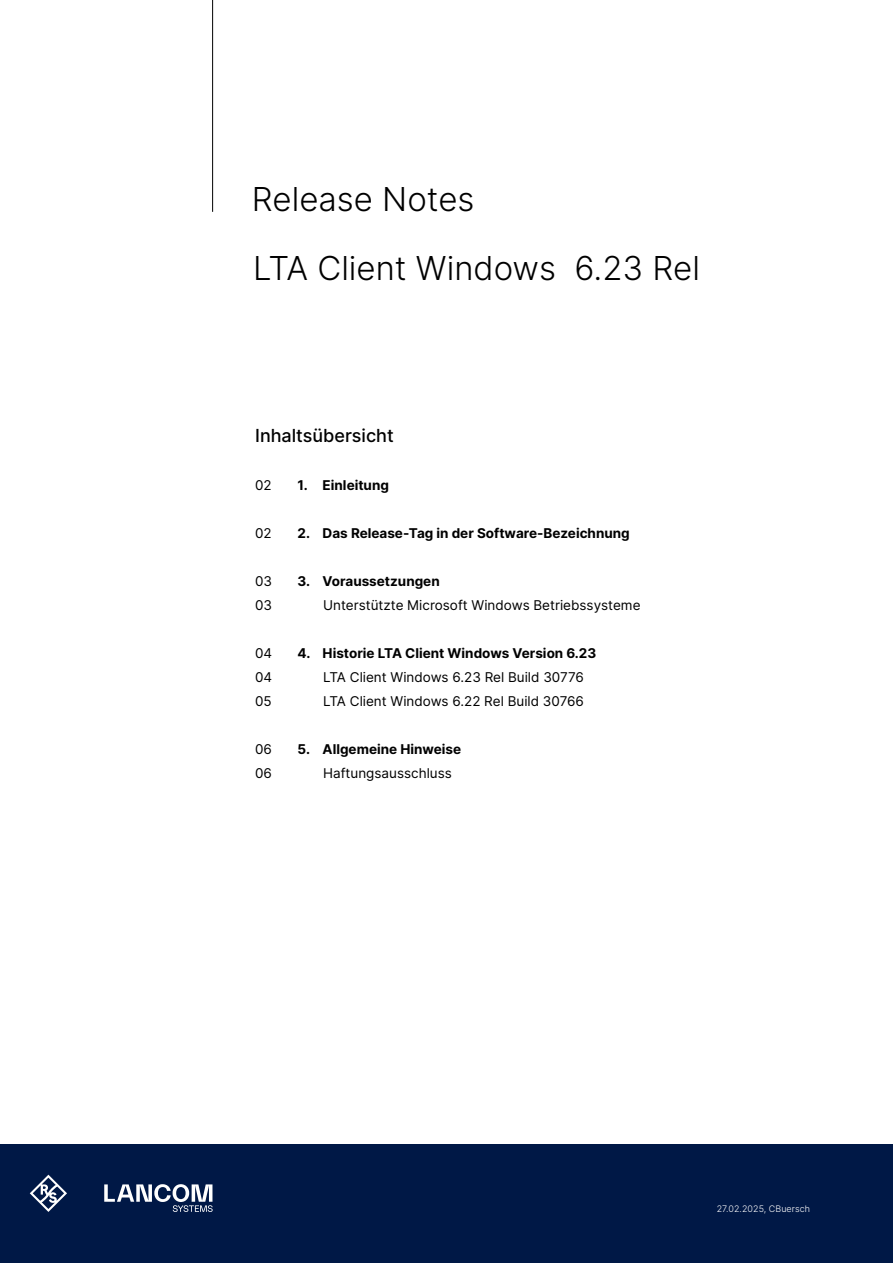
<style>
.page{position:relative;width:893px;height:1263px;background:#fff}
.page>*{position:absolute;margin:0;border:0;box-sizing:border-box;transform-origin:0 0}
.t1{font:300 33px "Inter";color:#000}
.t2{font:500 18px "Inter";color:#000}
.t3{font:13.5px "Inter";color:#000}
.t4{font:700 13.5px "Inter";color:#000}
.t5{font:300 9px "Inter";letter-spacing:.005em;color:#fff}
</style>
<div class="page">
<div style="left:0;top:1144px;width:893px;height:119px;background:#001846"></div>
<hr style="left:212px;top:0;width:1px;height:212px;background:#000">
<svg style="left:30px;top:1175px;width:37px;height:37px"></svg>
<svg style="left:104px;top:1184px;width:109px;height:28px"></svg>
<h1 class="t1" style="left:252px;top:175px;width:224px">Release Notes</h1>
<h1 class="t1" style="left:253px;top:244px;width:449px">LTA Client Windows 6.23 Rel</h1>
<h2 class="t2" style="left:255px;top:423px;width:140px">Inhaltsübersicht</h2>
<p class="t3" style="left:255px;top:476px;width:18px">02</p>
<p class="t4" style="left:298px;top:475px;width:93px">1. Einleitung</p>
<p class="t3" style="left:255px;top:524px;width:18px">02</p>
<p class="t4" style="left:298px;top:523px;width:334px">2. Das Release-Tag in der Software-Bezeichnung</p>
<p class="t3" style="left:255px;top:572px;width:19px">03</p>
<p class="t4" style="left:298px;top:571px;width:144px">3. Voraussetzungen</p>
<p class="t3" style="left:255px;top:596px;width:19px">03</p>
<p class="t3" style="left:323px;top:596px;width:319px">Unterstützte Microsoft Windows Betriebssysteme</p>
<p class="t3" style="left:255px;top:644px;width:19px">04</p>
<p class="t4" style="left:298px;top:643px;width:300px">4. Historie LTA -Client Windows Version 6.23</p>
<p class="t3" style="left:255px;top:668px;width:19px">04</p>
<p class="t3" style="left:323px;top:668px;width:262px">LTA Client Windows 6.23 Rel Build 30776</p>
<p class="t3" style="left:255px;top:692px;width:18px">05</p>
<p class="t3" style="left:323px;top:692px;width:262px">LTA Client Windows 6.22 Rel Build 30766</p>
<p class="t3" style="left:255px;top:740px;width:18px">06</p>
<p class="t4" style="left:298px;top:739px;width:165px">5. Allgemeine Hinweise</p>
<p class="t3" style="left:255px;top:764px;width:18px">06</p>
<p class="t3" style="left:323px;top:764px;width:130px">Haftungsausschluss</p>
<p class="t5" style="left:717px;top:1202px;width:95px">27.02.2025, CBuersch</p>
</div>
